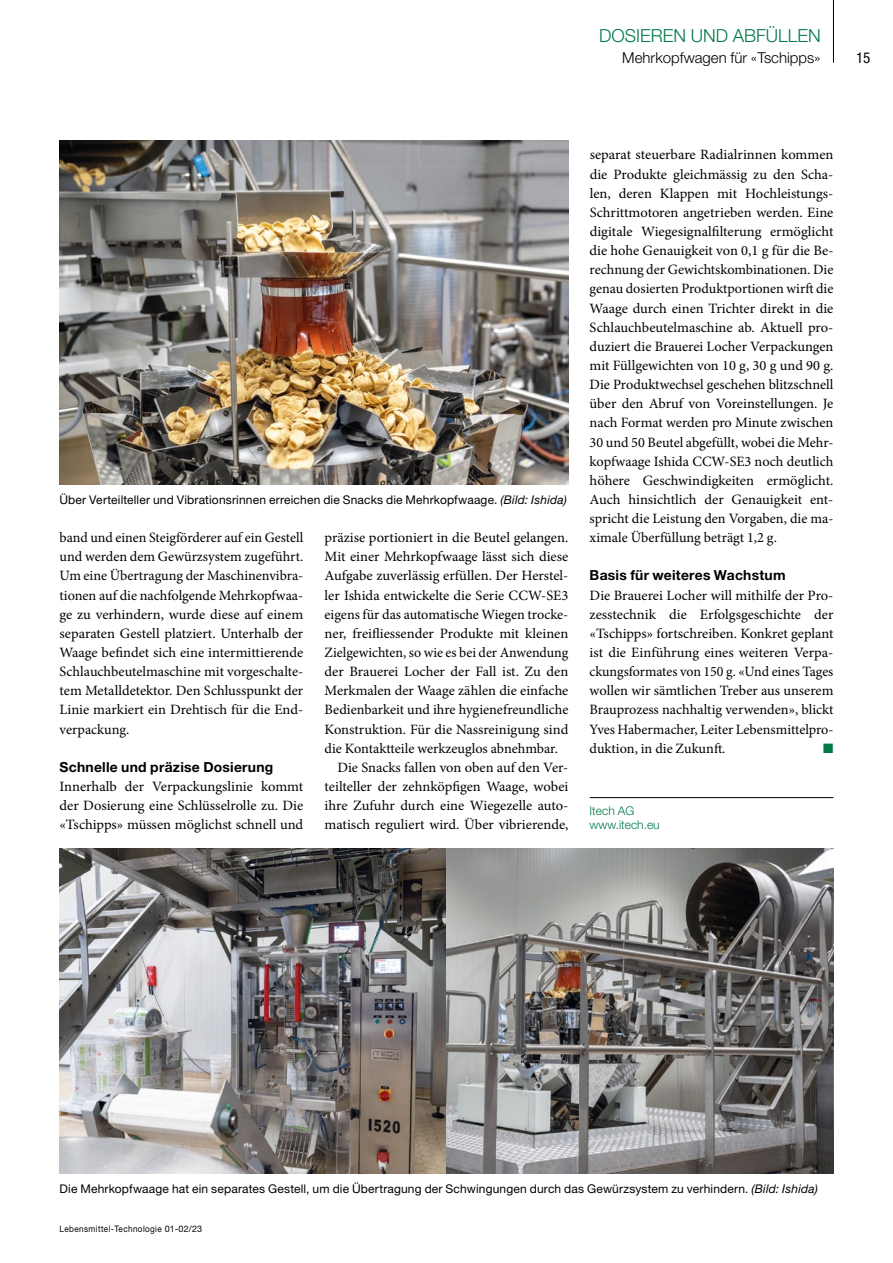
<style>
.page{position:relative;width:893px;height:1263px;background:#fff}
.page>*{position:absolute;margin:0;border:0;box-sizing:border-box;transform-origin:0 0}
.t1{font:300 18px "Helvetica Neue LT Std";color:#007948}
.t2{font:300 15px "Helvetica Neue LT Std";color:#000}
.t3{font:condensed 15px "Helvetica Neue LT Std";color:#000}
.t4{font:14.25px/19.2px "Minion Pro";color:#000;text-align:justify}
.t5{font:700 13.8px "Helvetica Neue LT Std";letter-spacing:.02em;color:#000}
.t6{font:13.5px "Zapf Dingbats Std";color:#007948}
.t7{font:12px "Helvetica Neue LT Std";letter-spacing:.015em;color:#000}
.t8{font:300 12px/14.4px "Helvetica Neue LT Std";color:#007948}
.t9{font:9px "Helvetica Neue LT Std";letter-spacing:.05em;color:#000;scale:.9 1}
.s1{font-style:italic}
</style>
<div class="page">
<hr style="left:833px;top:0;width:1px;height:63px;background:#000">
<hr style="left:590px;top:797px;width:243px;height:1px;background:#000">
<img style="left:60px;top:140px;width:508px;height:345px">
<img style="left:60px;top:848px;width:774px;height:325px">
<p class="t1" style="left:599px;top:24px;width:223px">Dosieren und Abfüllen</p>
<p class="t2" style="left:622px;top:48px;width:200px">Mehrkopfwagen für «Tschipps»</p>
<p class="t3" style="left:856px;top:49px;width:16px">15</p>
<p class="t7" style="left:60px;top:492px;width:509px">Über Verteilteller und Vibrationsrinnen erreichen die Snacks die Mehrkopfwaage. <span class="s1">(Bild: Ishida)</span></p>
<p class="t4" style="left:60px;top:528px;width:245px">band und einen Steigförderer auf ein Gestell und werden dem Gewürzsystem zugeführt.<br>Um eine Übertragung der Maschinenvibra&shy;tionen auf die nachfolgende Mehrkopfwaa&shy;ge zu verhindern, wurde diese auf einem separaten Gestell platziert. Unterhalb der Waage befindet sich eine intermittierende Schlauchbeutelmaschine mit vorgeschalte&shy;tem Metalldetektor. Den Schlusspunkt der Linie markiert ein Drehtisch für die End&shy;verpackung.</p>
<p class="t5" style="left:60px;top:758px;width:215px">Schnelle und präzise Dosierung</p>
<p class="t4" style="left:60px;top:777px;width:245px">Innerhalb der Verpackungslinie kommt der Dosierung eine Schlüsselrolle zu. Die «Tschipps» müssen möglichst schnell und</p>
<p class="t4" style="left:325px;top:528px;width:245px">präzise portioniert in die Beutel gelangen.</p>
<p class="t4" style="left:325px;top:547px;width:245px">Mit einer Mehrkopfwaage lässt sich diese</p>
<p class="t4" style="left:325px;top:566px;width:245px">Aufgabe zuverlässig erfüllen. Der Herstel-</p>
<p class="t4" style="left:325px;top:585px;width:245px">ler Ishida entwickelte die Serie CCW-SE3</p>
<p class="t4" style="left:325px;top:605px;width:245px">eigens für das automatische Wiegen trocke-</p>
<p class="t4" style="left:325px;top:624px;width:245px">ner, freifliessender Produkte mit kleinen</p>
<p class="t4" style="left:325px;top:643px;width:245px">Zielgewichten, so wie es bei der Anwendung</p>
<p class="t4" style="left:325px;top:662px;width:245px">der Brauerei Locher der Fall ist. Zu den</p>
<p class="t4" style="left:325px;top:681px;width:245px">Merkmalen der Waage zählen die einfache</p>
<p class="t4" style="left:325px;top:700px;width:245px">Bedienbarkeit und ihre hygienefreundliche</p>
<p class="t4" style="left:325px;top:719px;width:245px">Konstruktion. Für die Nassreinigung sind</p>
<p class="t4" style="left:325px;top:739px;width:235px">die Kontaktteile werkzeuglos abnehmbar.</p>
<p class="t4" style="left:337px;top:758px;width:233px">Die Snacks fallen von oben auf den Ver-</p>
<p class="t4" style="left:325px;top:777px;width:245px">teilteller der zehnköpfigen Waage, wobei</p>
<p class="t4" style="left:325px;top:796px;width:245px">ihre Zufuhr durch eine Wiegezelle auto-</p>
<p class="t4" style="left:325px;top:815px;width:245px">matisch reguliert wird. Über vibrierende,</p>
<p class="t4" style="left:590px;top:145px;width:245px">separat steuerbare Radialrinnen kommen die Produkte gleichmässig zu den Scha&shy;len, deren Klappen mit Hochleistungs-Schrittmotoren angetrieben werden. Eine digitale Wiegesignalfilterung ermöglicht die hohe Genauigkeit von 0,1 g für die Be&shy;rechnung der Gewichtskombinationen. Die genau dosierten Produktportionen wirft die Waage durch einen Trichter direkt in die Schlauchbeutelmaschine ab. Aktuell pro&shy;duziert die Brauerei Locher Verpackungen mit Füllgewichten von 10 g, 30 g und 90 g.<br>Die Produktwechsel geschehen blitzschnell über den Abruf von Voreinstellungen. Je nach Format werden pro Minute zwischen 30 und 50 Beutel abgefüllt, wobei die Mehr&shy;kopfwaage Ishida CCW-SE3 noch deutlich höhere Geschwindigkeiten ermöglicht.<br>Auch hinsichtlich der Genauigkeit ent&shy;spricht die Leistung den Vorgaben, die ma&shy;ximale Überfüllung beträgt 1,2 g.</p>
<p class="t5" style="left:590px;top:567px;width:198px">Basis für weiteres Wachstum</p>
<p class="t4" style="left:590px;top:585px;width:245px">Die Brauerei Locher will mithilfe der Pro&shy;zesstechnik die Erfolgsgeschichte der «Tschipps» fortschreiben. Konkret geplant ist die Einführung eines weiteren Verpa&shy;ckungsformates von 150 g. «Und eines Tages wollen wir sämtlichen Treber aus unserem Brauprozess nachhaltig verwenden», blickt Yves Habermacher, Leiter Lebensmittelpro&shy;duktion, in die Zukunft.</p>
<p class="t6" style="left:823px;top:742px;width:12px">■</p>
<p class="t8" style="left:590px;top:803px;width:72px">Itech AG www.itech.eu</p>
<p class="t7" style="left:60px;top:1181px;width:760px">Die Mehrkopfwaage hat ein separates Gestell, um die Übertragung der Schwingungen durch das Gewürzsystem zu verhindern. <span class="s1">(Bild: Ishida)</span></p>
<p class="t9" style="left:60px;top:1223px;width:160px">Lebensmittel-Technologie 01-02/23</p>
</div>
